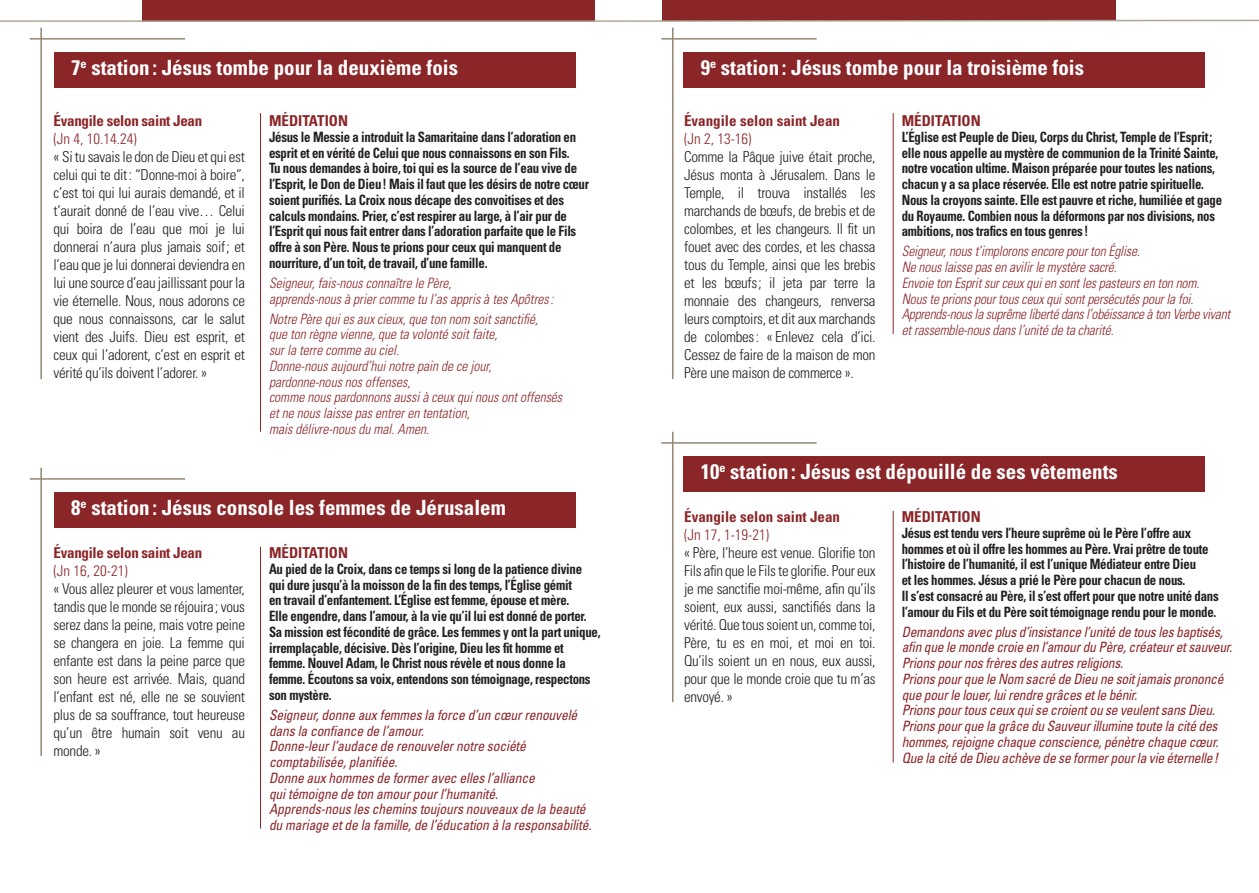
<style>
.page{position:relative;width:1259px;height:893px;background:#fff}
.page>*{position:absolute;margin:0;border:0;box-sizing:border-box;transform-origin:0 0}
.t1{font:700 condensed 21px "Univers";color:#fff}
.t2{font:300 condensed 15px/18px "Univers";letter-spacing:-.02em;color:#231f20;text-align:justify}
.t3{font:700 condensed 15px "Univers";color:#8a2528}
.t4{font:300 condensed 15px "Univers";color:#8a2528}
.t5{font:700 condensed 15px "Univers";letter-spacing:-.02em;color:#8a2528}
.t6{font:700 condensed 14.25px/15.8px "Univers";letter-spacing:-.02em;color:#231f20;scale:.9 1}
.t7{font:italic condensed 14.25px/15.8px "Univers";letter-spacing:-.02em;color:#8a2528;scale:.95 1}
.t8{font:italic 300 condensed 14.25px/15.8px "Univers";color:#8a2528;scale:.95 1}
</style>
<div class="page">
<div style="left:142px;top:0;width:453px;height:21px;background:#8a2528"></div>
<hr style="left:0;top:20px;width:629px;height:2px;background:#b2a794">
<div style="left:683px;top:52px;width:522px;height:35px;background:#8a2528"></div>
<div style="left:683px;top:456px;width:522px;height:35px;background:#8a2528"></div>
<hr style="left:893px;top:113px;width:1px;height:221px;background:#8a2528">
<hr style="left:893px;top:511px;width:1px;height:251px;background:#8a2528">
<hr style="left:661px;top:38px;width:155px;height:2px;background:#938671">
<hr style="left:661px;top:442px;width:155px;height:2px;background:#938671">
<hr style="left:672px;top:28px;width:1px;height:351px;background:#938671">
<hr style="left:672px;top:432px;width:1px;height:270px;background:#938671">
<div style="left:662px;top:0;width:454px;height:21px;background:#8a2528"></div>
<svg style="left:628px;top:19px;width:631px;height:3px"></svg>
<div style="left:54px;top:52px;width:521px;height:35px;background:#8a2528"></div>
<div style="left:54px;top:492px;width:521px;height:35px;background:#8a2528"></div>
<hr style="left:260px;top:113px;width:1px;height:319px;background:#8a2528">
<hr style="left:260px;top:547px;width:1px;height:282px;background:#8a2528">
<hr style="left:30px;top:38px;width:155px;height:2px;background:#938671">
<hr style="left:30px;top:478px;width:155px;height:2px;background:#938671">
<hr style="left:40px;top:28px;width:2px;height:351px;background:#938671">
<hr style="left:40px;top:468px;width:2px;height:288px;background:#938671">
<h1 class="t1" style="left:71px;top:55px;width:388px">7<sup>e</sup> station : Jésus tombe pour la deuxième fois</h1>
<p class="t5" style="left:54px;top:111px;width:150px">Évangile selon saint Jean</p>
<p class="t4" style="left:54px;top:130px;width:85px">(Jn 4, 10.14.24)</p>
<p class="t2" style="left:54px;top:148px;width:193px">« Si tu savais le don de Dieu et qui est celui qui te dit: “Donne-moi à boire”, c’est toi qui lui aurais demandé, et il t’aurait donné de l’eau vive… Celui qui boira de l’eau que moi je lui donnerai n’aura plus jamais soif; et l’eau que je lui donnerai deviendra en lui une source d’eau jaillissant pour la vie éternelle. Nous, nous adorons ce que nous connaissons, car le salut vient des Juifs. Dieu est esprit, et ceux qui l’adorent, c’est en esprit et vérité qu’ils doivent l’adorer. »</p>
<p class="t3" style="left:269px;top:111px;width:81px">MÉDITATION</p>
<p class="t6" style="left:269px;top:129px;width:357px">Jésus le Messie a introduit la Samaritaine dans l’adoration en esprit et en vérité de Celui que nous connaissons en son Fils.<br>Tu nous demandes à boire, toi qui es la source de l’eau vive de l’Esprit, le Don de Dieu! Mais il faut que les désirs de notre cœur soient purifiés. La Croix nous décape des convoitises et des calculs mondains. Prier, c’est respirer au large, à l’air pur de l’Esprit qui nous fait entrer dans l’adoration parfaite que le Fils offre à son Père. Nous te prions pour ceux qui manquent de nourriture, d’un toit, de travail, d’une famille.</p>
<p class="t8" style="left:269px;top:275px;width:301px">Seigneur, fais-nous connaître le Père,<br>apprends-nous à prier comme tu l’as appris à tes Apôtres:</p>
<p class="t8" style="left:269px;top:311px;width:310px">Notre Père qui es aux cieux, que ton nom soit sanctifié,<br>que ton règne vienne, que ta volonté soit faite,<br>sur la terre comme au ciel.<br>Donne-nous aujourd’hui notre pain de ce jour, pardonne-nous nos offenses,<br>comme nous pardonnons aussi à ceux qui nous ont offensés et ne nous laisse pas entrer en tentation,<br>mais délivre-nous du mal. Amen.</p>
<h1 class="t1" style="left:71px;top:495px;width:436px">8<sup>e</sup> station : Jésus console les femmes de Jérusalem</h1>
<p class="t5" style="left:54px;top:543px;width:150px">Évangile selon saint Jean</p>
<p class="t4" style="left:54px;top:562px;width:76px">(Jn 16, 20-21)</p>
<p class="t2" style="left:54px;top:580px;width:193px">« Vous allez pleurer et vous lamenter, tandis que le monde se réjouira; vous serez dans la peine, mais votre peine se changera en joie. La femme qui enfante est dans la peine parce que son heure est arrivée. Mais, quand l’enfant est né, elle ne se souvient plus de sa souffrance, tout heureuse qu’un être humain soit venu au monde. »</p>
<p class="t3" style="left:269px;top:543px;width:81px">MÉDITATION</p>
<p class="t6" style="left:269px;top:561px;width:370px">Au pied de la Croix, dans ce temps si long de la patience divine qui dure jusqu’à la moisson de la fin des temps, l’Église gémit<br>en travail d’enfantement. L’Église est femme, épouse et mère.<br>Elle engendre, dans l’amour, à la vie qu’il lui est donné de porter.<br>Sa mission est fécondité de grâce. Les femmes y ont la part unique, irremplaçable, décisive. Dès l’origine, Dieu les fit homme et femme. Nouvel Adam, le Christ nous révèle et nous donne la femme. Écoutons sa voix, entendons son témoignage, respectons son mystère.</p>
<p class="t7" style="left:269px;top:707px;width:341px">Seigneur, donne aux femmes la force d’un cœur renouvelé dans la confiance de l’amour.<br>Donne-leur l’audace de renouveler notre société comptabilisée, planifiée.<br>Donne aux hommes de former avec elles l’alliance<br>qui témoigne de ton amour pour l’humanité.<br>Apprends-nous les chemins toujours nouveaux de la beauté du mariage et de la famille, de l’éducation à la responsabilité.</p>
<h1 class="t1" style="left:701px;top:55px;width:385px">9<sup>e</sup> station: Jésus tombe pour la troisième fois</h1>
<p class="t3" style="left:684px;top:111px;width:157px">Évangile selon saint Jean</p>
<p class="t4" style="left:684px;top:130px;width:69px">(Jn 2, 13-16)</p>
<p class="t2" style="left:684px;top:148px;width:193px">Comme la Pâque juive était proche, Jésus monta à Jérusalem. Dans le Temple, il trouva installés les marchands de bœufs, de brebis et de colombes, et les changeurs. Il fit un fouet avec des cordes, et les chassa tous du Temple, ainsi que les brebis et les bœufs; il jeta par terre la monnaie des changeurs, renversa leurs comptoirs, et dit aux marchands de colombes: « Enlevez cela d’ici.<br>Cessez de faire de la maison de mon Père une maison de commerce ».</p>
<p class="t3" style="left:901px;top:111px;width:81px">MÉDITATION</p>
<p class="t6" style="left:901px;top:129px;width:357px">L’Église est Peuple de Dieu, Corps du Christ, Temple de l’Esprit; elle nous appelle au mystère de communion de la Trinité Sainte, notre vocation ultime. Maison préparée pour toutes les nations, chacun y a sa place réservée. Elle est notre patrie spirituelle.<br>Nous la croyons sainte. Elle est pauvre et riche, humiliée et gage du Royaume. Combien nous la déformons par nos divisions, nos ambitions, nos trafics en tous genres!</p>
<p class="t8" style="left:901px;top:243px;width:347px">Seigneur, nous t’implorons encore pour ton Église.<br>Ne nous laisse pas en avilir le mystère sacré.<br>Envoie ton Esprit sur ceux qui en sont les pasteurs en ton nom.<br>Nous te prions pour tous ceux qui sont persécutés pour la foi.<br>Apprends-nous la suprême liberté dans l’obéissance à ton Verbe vivant et rassemble-nous dans l’unité de ta charité.</p>
<h1 class="t1" style="left:701px;top:459px;width:418px">10<sup>e</sup> station: Jésus est dépouillé de ses vêtements</h1>
<p class="t3" style="left:684px;top:507px;width:157px">Évangile selon saint Jean</p>
<p class="t4" style="left:684px;top:526px;width:86px">(Jn 17, 1-19-21)</p>
<p class="t2" style="left:684px;top:544px;width:193px">« Père, l’heure est venue. Glorifie ton Fils afin que le Fils te glorifie. Pour eux je me sanctifie moi-même, afin qu’ils soient, eux aussi, sanctifiés dans la vérité. Que tous soient un, comme toi, Père, tu es en moi, et moi en toi.<br>Qu’ils soient un en nous, eux aussi, pour que le monde croie que tu m’as envoyé. »</p>
<p class="t3" style="left:901px;top:507px;width:81px">MÉDITATION</p>
<p class="t6" style="left:901px;top:525px;width:354px">Jésus est tendu vers l’heure suprême où le Père l’offre aux hommes et où il offre les hommes au Père. Vrai prêtre de toute l’histoire de l’humanité, il est l’unique Médiateur entre Dieu<br>et les hommes. Jésus a prié le Père pour chacun de nous.<br>Il s’est consacré au Père, il s’est offert pour que notre unité dans l’amour du Fils et du Père soit témoignage rendu pour le monde.</p>
<p class="t7" style="left:901px;top:623px;width:349px">Demandons avec plus d’insistance l’unité de tous les baptisés, afin que le monde croie en l’amour du Père, créateur et sauveur.<br>Prions pour nos frères des autres religions.<br>Prions pour que le Nom sacré de Dieu ne soit jamais prononcé que pour le louer, lui rendre grâces et le bénir.<br>Prions pour tous ceux qui se croient ou se veulent sans Dieu.<br>Prions pour que la grâce du Sauveur illumine toute la cité des hommes, rejoigne chaque conscience, pénètre chaque cœur.<br>Que la cité de Dieu achève de se former pour la vie éternelle!</p>
</div>
